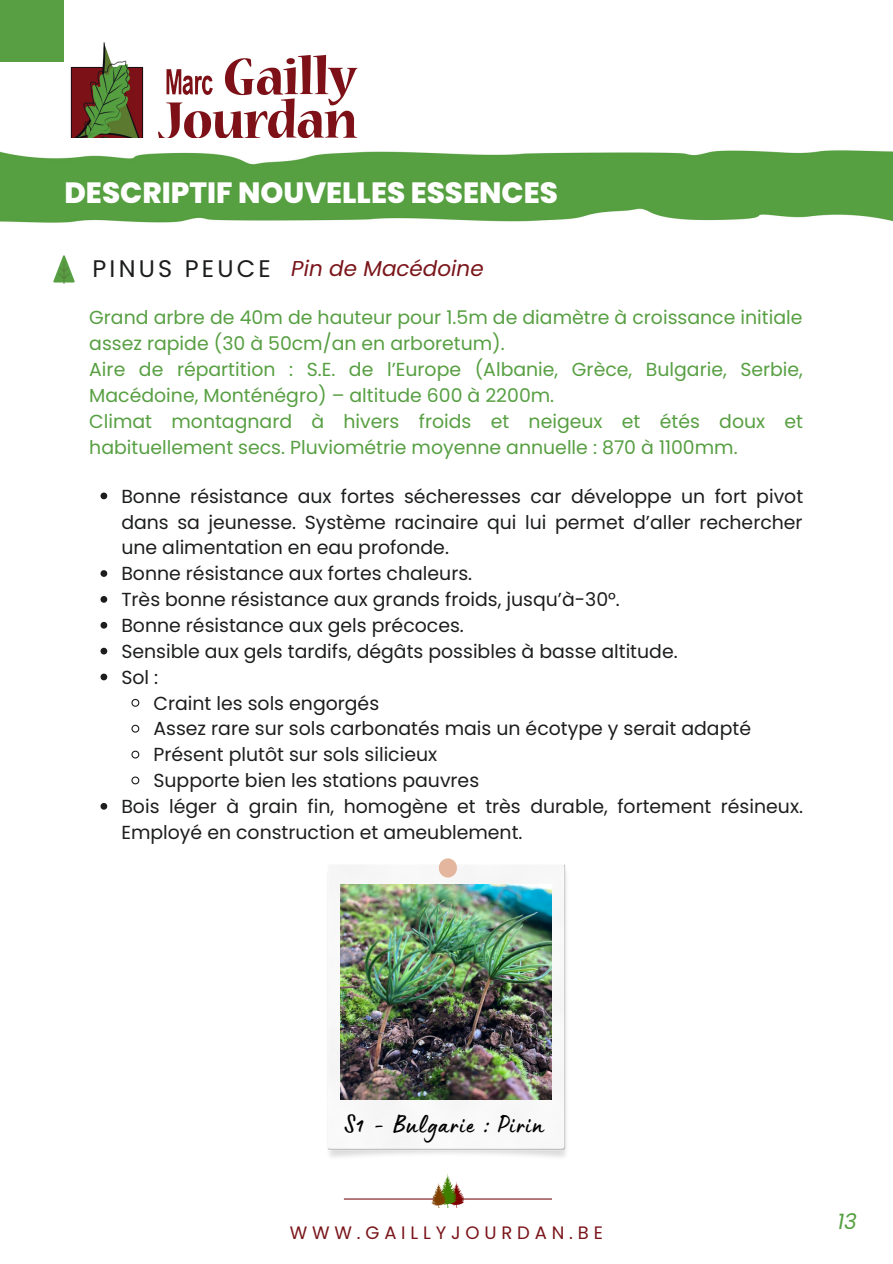
<style>
.page{position:relative;width:893px;height:1264px;background:#fff}
.page>*{position:absolute;margin:0;border:0;box-sizing:border-box;transform-origin:0 0}
.t1{font:800 29.25px "Poppins";color:#fff}
.t2{font:26.4px "Lumios Marker";letter-spacing:.05em;color:#000}
.t3{font:24px "Poppins";letter-spacing:.13em;color:#1c1e1d}
.t4{font:italic 21.45px "Poppins";color:#7a151a}
.t5{font:italic 21.45px "Poppins";color:#579f42}
.t6{font:18.9px/25.8px "Poppins";color:#1c1e1d;text-align:justify}
.t7{font:18.9px/25.8px "Poppins";color:#579f42}
.t8{font:18px "Poppins";letter-spacing:.27em;color:#7a151a}
</style>
<div class="page">
<img style="left:70px;top:42px;width:288px;height:96px">
<div style="left:0;top:0;width:64px;height:62px;background:#579f42"></div>
<img style="left:0;top:203px;width:892px;height:20px">
<img style="left:0;top:150px;width:892px;height:53px">
<hr style="left:344px;top:1198px;width:208px;height:1px;background:#7a151a">
<svg style="left:431px;top:1173px;width:33px;height:34px"></svg>
<img style="left:327px;top:864px;width:240px;height:293px">
<div style="left:439px;top:858px;width:18px;height:19px;background:#e4b69d;border-radius:9px"></div>
<svg style="left:53px;top:255px;width:22px;height:28px"></svg>
<img style="left:340px;top:885px;width:212px;height:214px">
<svg style="left:100px;top:492px;width:7px;height:7px"></svg>
<svg style="left:100px;top:570px;width:7px;height:7px"></svg>
<svg style="left:100px;top:596px;width:7px;height:6px"></svg>
<svg style="left:100px;top:622px;width:7px;height:6px"></svg>
<svg style="left:100px;top:647px;width:7px;height:7px"></svg>
<svg style="left:100px;top:673px;width:7px;height:7px"></svg>
<svg style="left:131px;top:698px;width:9px;height:9px"></svg>
<svg style="left:131px;top:724px;width:9px;height:9px"></svg>
<svg style="left:131px;top:750px;width:9px;height:9px"></svg>
<svg style="left:131px;top:776px;width:9px;height:9px"></svg>
<svg style="left:100px;top:803px;width:7px;height:6px"></svg>
<p class="t1" style="left:64px;top:173px;width:495px">DESCRIPTIF NOUVELLES ESSENCES</p>
<p class="t4" style="left:291px;top:254px;width:194px">Pin de Macédoine</p>
<p class="t3" style="left:93px;top:251px;width:180px">PINUS PEUCE</p>
<p class="t7" style="left:89px;top:305px;width:714px">Grand arbre de 40m de hauteur pour 1.5m de diamètre à croissance initiale assez rapide (30 à 50cm/an en arboretum).</p>
<p class="t7" style="left:89px;top:356px;width:715px">Aire de répartition : S.E. de l’Europe (Albanie, Grèce, Bulgarie, Serbie,<br>Macédoine, Monténégro) – altitude 600 à 2200m.</p>
<p class="t7" style="left:89px;top:408px;width:715px">Climat montagnard à hivers froids et neigeux et étés doux et habituellement secs. Pluviométrie moyenne annuelle : 870 à 1100mm.</p>
<p class="t6" style="left:121px;top:483px;width:683px">Bonne résistance aux fortes sécheresses car développe un fort pivot dans sa jeunesse. Système racinaire qui lui permet d’aller rechercher une alimentation en eau profonde.</p>
<p class="t6" style="left:121px;top:560px;width:352px">Bonne résistance aux fortes chaleurs.</p>
<p class="t6" style="left:121px;top:586px;width:500px">Très bonne résistance aux grands froids, jusqu’à-30°.</p>
<p class="t6" style="left:121px;top:612px;width:344px">Bonne résistance aux gels précoces.</p>
<p class="t6" style="left:121px;top:638px;width:557px">Sensible aux gels tardifs, dégâts possibles à basse altitude.</p>
<p class="t6" style="left:121px;top:664px;width:38px">Sol :</p>
<p class="t6" style="left:153px;top:690px;width:227px">Craint les sols engorgés</p>
<p class="t6" style="left:153px;top:716px;width:599px">Assez rare sur sols carbonatés mais un écotype y serait adapté</p>
<p class="t6" style="left:153px;top:741px;width:285px">Présent plutôt sur sols silicieux</p>
<p class="t6" style="left:153px;top:767px;width:327px">Supporte bien les stations pauvres</p>
<p class="t6" style="left:121px;top:793px;width:683px">Bois léger à grain fin, homogène et très durable, fortement résineux.<br>Employé en construction et ameublement.</p>
<p class="t2" style="left:344px;top:1116px;width:201px">S1 - Bulgarie : Pirin</p>
<p class="t8" style="left:289px;top:1219px;width:315px">WWW.GAILLYJOURDAN.BE</p>
<p class="t5" style="left:837px;top:1206px;width:21px">13</p>
</div>
